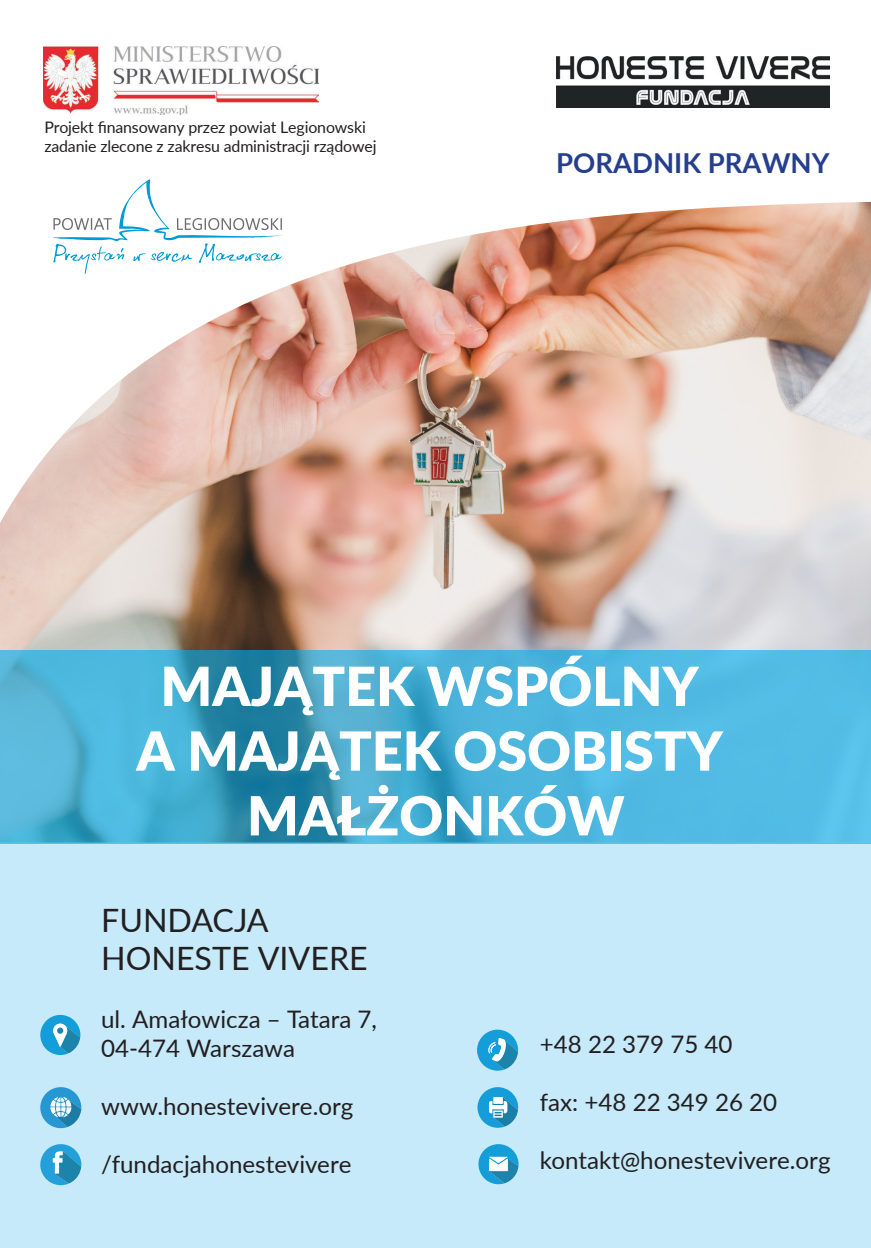
<style>
.page{position:relative;width:871px;height:1248px;background:#fff}
.page>*{position:absolute;margin:0;border:0;box-sizing:border-box;transform-origin:0 0}
.t1{font:900 53.8px/64.6px "Lato";color:#fff;text-align:center}
.t2{font:32.2px/38.6px "Lato";color:#231f20}
.t3{font:700 27.4px "Lato";color:#253f8e}
.t4{font:24.2px/29px "Lato";color:#231f20}
.t5{font:16px/19.2px "Lato";letter-spacing:-.01em;color:#231f20}
</style>
<div class="page">
<img style="left:43px;top:47px;width:275px;height:68px">
<img style="left:0;top:202px;width:870px;height:447px">
<div style="left:0;top:843px;width:870px;height:404px;background:#c6eafa"></div>
<img style="left:556px;top:57px;width:273px;height:51px">
<svg style="left:0;top:649px;width:870px;height:194px;background:#48aed4"></svg>
<svg style="left:40px;top:1015px;width:41px;height:39px"></svg>
<svg style="left:40px;top:1087px;width:41px;height:40px"></svg>
<svg style="left:40px;top:1144px;width:41px;height:40px"></svg>
<svg style="left:477px;top:1029px;width:41px;height:41px"></svg>
<svg style="left:477px;top:1087px;width:41px;height:40px"></svg>
<svg style="left:478px;top:1144px;width:40px;height:40px"></svg>
<svg style="left:53px;top:179px;width:231px;height:95px"></svg>
<p class="t5" style="left:44px;top:117px;width:333px">Projekt finansowany przez powiat Legionowski zadanie zlecone z zakresu administracji rządowej</p>
<p class="t3" style="left:556px;top:143px;width:275px">PORADNIK PRAWNY</p>
<h1 class="t1" style="left:136px;top:651px;width:587px">MAJĄTEK WSPÓLNY<br>A MAJĄTEK OSOBISTY<br>MAŁŻONKÓW</h1>
<h2 class="t2" style="left:101px;top:899px;width:268px">FUNDACJA<br>HONESTE VIVERE</h2>
<p class="t4" style="left:101px;top:1003px;width:277px">ul. Amałowicza – Tatara 7,<br>04-474 Warszawa</p>
<p class="t4" style="left:101px;top:1090px;width:253px">www.honestevivere.org</p>
<p class="t4" style="left:101px;top:1148px;width:252px">/fundacjahonestevivere</p>
<p class="t4" style="left:539px;top:1028px;width:194px">+48 22 379 75 40</p>
<p class="t4" style="left:539px;top:1086px;width:239px">fax: +48 22 349 26 20</p>
<p class="t4" style="left:539px;top:1144px;width:292px">kontakt@honestevivere.org</p>
</div>
